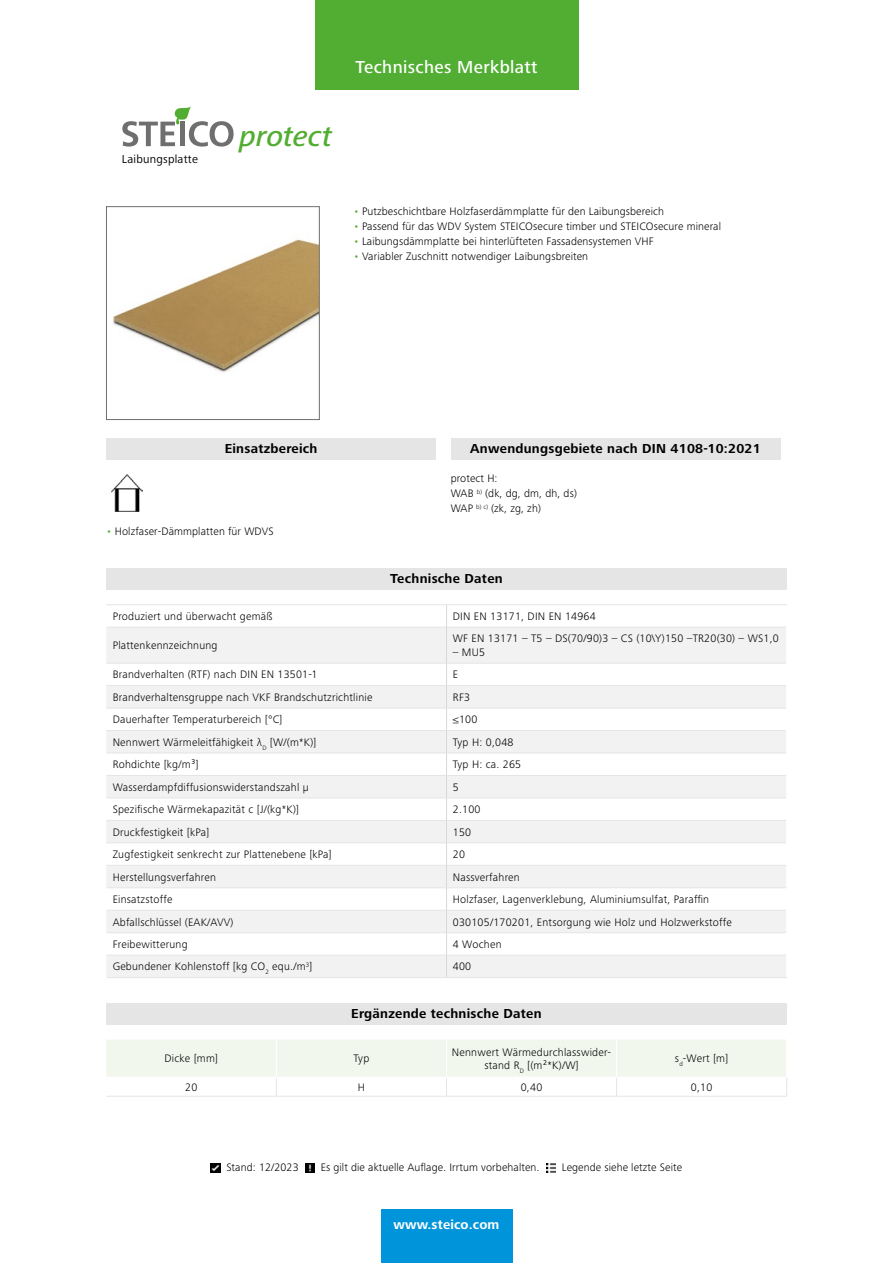
<style>
.page{position:relative;width:893px;height:1263px;background:#fff}
.page>*{position:absolute;margin:0;border:0;box-sizing:border-box;transform-origin:0 0}
.t1{font:italic 500 29.7px "Frutiger Next LTW1 G";letter-spacing:-.005em;color:#52ae32}
.t2{font:500 18px "Frutiger Next LTW1 G";letter-spacing:.02em;color:#fff}
.t3{font:700 13.5px "Frutiger Next LTW1 G";letter-spacing:.02em;color:#000}
.t4{font:700 13.5px "Frutiger Next LTW1 G";letter-spacing:.01em;color:#fff}
.t5{font:12px "Frutiger Next LTW1 G";letter-spacing:.02em;color:#000}
.t6{font:300 11.25px/15px "Frutiger Next LTW1 G";letter-spacing:.02em;color:#000}
.s1{color:#52ae32}
</style>
<div class="page">
<svg style="left:122px;top:106px;width:112px;height:41px"></svg>
<img style="left:112px;top:239px;width:205px;height:134px">
<div style="left:106px;top:206px;width:213px;height:214px;border:1px solid #706f6f"></div>
<div style="left:106px;top:438px;width:330px;height:21px;background:#e5e5e5"></div>
<img style="left:112px;top:474px;width:31px;height:38px">
<div style="left:451px;top:438px;width:329px;height:21px;background:#e5e5e5"></div>
<div style="left:106px;top:568px;width:681px;height:22px;background:#e5e5e5"></div>
<svg style="left:106px;top:628px;width:680px;height:349px;fill:#f2f2f2"></svg>
<svg style="left:446px;top:605px;width:1px;height:22px"></svg>
<hr style="left:106px;top:627px;width:340px;height:1px;background:#e5e5e5">
<hr style="left:446px;top:627px;width:340px;height:1px;background:#e5e5e5">
<hr style="left:446px;top:627px;width:1px;height:36px;background:#d8d8d8">
<hr style="left:106px;top:663px;width:340px;height:1px;background:#e5e5e5">
<hr style="left:446px;top:663px;width:340px;height:1px;background:#e5e5e5">
<hr style="left:106px;top:685px;width:340px;height:1px;background:#e5e5e5">
<hr style="left:446px;top:685px;width:340px;height:1px;background:#e5e5e5">
<hr style="left:106px;top:708px;width:340px;height:1px;background:#e5e5e5">
<hr style="left:446px;top:708px;width:340px;height:1px;background:#e5e5e5">
<hr style="left:106px;top:730px;width:340px;height:1px;background:#e5e5e5">
<hr style="left:446px;top:730px;width:340px;height:1px;background:#e5e5e5">
<hr style="left:106px;top:753px;width:340px;height:1px;background:#e5e5e5">
<hr style="left:446px;top:753px;width:340px;height:1px;background:#e5e5e5">
<hr style="left:106px;top:775px;width:340px;height:1px;background:#e5e5e5">
<hr style="left:446px;top:775px;width:340px;height:1px;background:#e5e5e5">
<hr style="left:106px;top:798px;width:340px;height:1px;background:#e5e5e5">
<hr style="left:446px;top:798px;width:340px;height:1px;background:#e5e5e5">
<hr style="left:106px;top:820px;width:340px;height:1px;background:#e5e5e5">
<hr style="left:446px;top:820px;width:340px;height:1px;background:#e5e5e5">
<hr style="left:106px;top:842px;width:340px;height:1px;background:#e5e5e5">
<hr style="left:446px;top:842px;width:340px;height:1px;background:#e5e5e5">
<hr style="left:106px;top:865px;width:340px;height:1px;background:#e5e5e5">
<hr style="left:446px;top:865px;width:340px;height:1px;background:#e5e5e5">
<hr style="left:106px;top:887px;width:340px;height:1px;background:#e5e5e5">
<hr style="left:446px;top:887px;width:340px;height:1px;background:#e5e5e5">
<hr style="left:106px;top:910px;width:340px;height:1px;background:#e5e5e5">
<hr style="left:446px;top:910px;width:340px;height:1px;background:#e5e5e5">
<hr style="left:106px;top:932px;width:340px;height:1px;background:#e5e5e5">
<hr style="left:446px;top:932px;width:340px;height:1px;background:#e5e5e5">
<hr style="left:106px;top:955px;width:340px;height:1px;background:#e5e5e5">
<hr style="left:446px;top:955px;width:340px;height:1px;background:#e5e5e5">
<svg style="left:446px;top:664px;width:1px;height:313px"></svg>
<hr style="left:106px;top:604px;width:340px;height:1px;background:#e5e5e5">
<hr style="left:446px;top:604px;width:341px;height:1px;background:#e5e5e5">
<hr style="left:106px;top:977px;width:340px;height:1px;background:#e5e5e5">
<hr style="left:446px;top:977px;width:341px;height:1px;background:#e5e5e5">
<div style="left:106px;top:1003px;width:681px;height:22px;background:#e5e5e5"></div>
<svg style="left:106px;top:1040px;width:681px;height:56px"></svg>
<hr style="left:106px;top:1096px;width:170px;height:1px;background:#e5e5e5">
<hr style="left:276px;top:1096px;width:170px;height:1px;background:#e5e5e5">
<hr style="left:446px;top:1096px;width:171px;height:1px;background:#e5e5e5">
<hr style="left:617px;top:1096px;width:170px;height:1px;background:#e5e5e5">
<div style="left:315px;top:0;width:263px;height:89px;background:#52ae32"></div>
<div style="left:381px;top:1210px;width:131px;height:53px;background:#0095db"></div>
<svg style="left:211px;top:1163px;width:9px;height:9px"></svg>
<svg style="left:305px;top:1163px;width:9px;height:9px"></svg>
<svg style="left:546px;top:1163px;width:9px;height:9px"></svg>
<p class="t5" style="left:122px;top:152px;width:78px">Laibungsplatte</p>
<h1 class="t1" style="left:239px;top:119px;width:94px">protect</h1>
<h2 class="t2" style="left:355px;top:56px;width:184px">Technisches Merkblatt</h2>
<p class="t6" style="left:353px;top:203px;width:312px"><span class="s1">•</span> Putzbeschichtbare Holzfaserdämmplatte für den Laibungsbereich</p>
<p class="t6" style="left:353px;top:218px;width:369px"><span class="s1">•</span> Passend für das WDV System STEICOsecure timber und STEICOsecure mineral</p>
<p class="t6" style="left:353px;top:233px;width:302px"><span class="s1">•</span> Laibungsdämmplatte bei hinterlüfteten Fassadensystemen VHF</p>
<p class="t6" style="left:353px;top:248px;width:236px"><span class="s1">•</span> Variabler Zuschnitt notwendiger Laibungsbreiten</p>
<p class="t3" style="left:225px;top:441px;width:94px">Einsatzbereich</p>
<p class="t6" style="left:106px;top:524px;width:169px"><span class="s1">•</span> Holzfaser-Dämmplatten für WDVS</p>
<p class="t3" style="left:470px;top:441px;width:292px">Anwendungsgebiete nach DIN 4108-10:2021</p>
<p class="t6" style="left:451px;top:471px;width:128px">protect H:<br>WAB <sup>b)</sup> (dk, dg, dm, dh, ds)<br>WAP <sup>b)</sup> <sup>c)</sup> (zk, zg, zh)</p>
<p class="t3" style="left:390px;top:571px;width:114px">Technische Daten</p>
<p class="t6" style="left:113px;top:609px;width:161px">Produziert und überwacht gemäß</p>
<p class="t6" style="left:453px;top:609px;width:144px">DIN EN 13171, DIN EN 14964</p>
<p class="t6" style="left:113px;top:638px;width:106px">Plattenkennzeichnung</p>
<p class="t6" style="left:453px;top:631px;width:327px">WF EN 13171 – T5 – DS(70/90)3 – CS (10\Y)150 –TR20(30) – WS1,0</p>
<p class="t6" style="left:453px;top:645px;width:34px">– MU5</p>
<p class="t6" style="left:113px;top:667px;width:206px">Brandverhalten (RTF) nach DIN EN 13501-1</p>
<p class="t6" style="left:453px;top:667px;width:7px">E</p>
<p class="t6" style="left:113px;top:690px;width:261px">Brandverhaltensgruppe nach VKF Brandschutzrichtlinie</p>
<p class="t6" style="left:453px;top:690px;width:19px">RF3</p>
<p class="t6" style="left:113px;top:712px;width:171px">Dauerhafter Temperaturbereich [°C]</p>
<p class="t6" style="left:453px;top:712px;width:26px">≤100</p>
<p class="t6" style="left:113px;top:734px;width:205px">Nennwert Wärmeleitfähigkeit λ<sub>D</sub> [W/(m*K)]</p>
<p class="t6" style="left:453px;top:734px;width:62px">Typ H: 0,048</p>
<p class="t6" style="left:113px;top:757px;width:88px">Rohdichte [kg/m³]</p>
<p class="t6" style="left:453px;top:757px;width:70px">Typ H: ca. 265</p>
<p class="t6" style="left:113px;top:779px;width:198px">Wasserdampfdiffusionswiderstandszahl µ</p>
<p class="t6" style="left:453px;top:779px;width:7px">5</p>
<p class="t6" style="left:113px;top:802px;width:188px">Spezifische Wärmekapazität c [J/(kg*K)]</p>
<p class="t6" style="left:453px;top:802px;width:29px">2.100</p>
<p class="t6" style="left:113px;top:824px;width:98px">Druckfestigkeit [kPa]</p>
<p class="t6" style="left:453px;top:824px;width:20px">150</p>
<p class="t6" style="left:113px;top:847px;width:221px">Zugfestigkeit senkrecht zur Plattenebene [kPa]</p>
<p class="t6" style="left:453px;top:847px;width:14px">20</p>
<p class="t6" style="left:113px;top:869px;width:105px">Herstellungsverfahren</p>
<p class="t6" style="left:453px;top:869px;width:68px">Nassverfahren</p>
<p class="t6" style="left:113px;top:892px;width:61px">Einsatzstoffe</p>
<p class="t6" style="left:453px;top:892px;width:258px">Holzfaser, Lagenverklebung, Aluminiumsulfat, Paraffin</p>
<p class="t6" style="left:113px;top:914px;width:122px">Abfallschlüssel (EAK/AVV)</p>
<p class="t6" style="left:453px;top:914px;width:280px">030105/170201, Entsorgung wie Holz und Holzwerkstoffe</p>
<p class="t6" style="left:113px;top:937px;width:76px">Freibewitterung</p>
<p class="t6" style="left:453px;top:937px;width:50px">4 Wochen</p>
<p class="t6" style="left:113px;top:959px;width:201px">Gebundener Kohlenstoff [kg CO<sub>2</sub> equ./m<sup>3</sup>]</p>
<p class="t6" style="left:453px;top:959px;width:20px">400</p>
<p class="t3" style="left:351px;top:1006px;width:192px">Ergänzende technische Daten</p>
<p class="t6" style="left:165px;top:1051px;width:55px">Dicke [mm]</p>
<p class="t6" style="left:354px;top:1051px;width:17px">Typ</p>
<p class="t6" style="left:452px;top:1045px;width:161px;line-height:13.5px;text-align:center">Nennwert Wärmedurchlasswider&shy;stand R<sub>D</sub> [(m²*K)/W]</p>
<p class="t6" style="left:675px;top:1051px;width:55px">s<sub>d</sub>-Wert [m]</p>
<p class="t6" style="left:185px;top:1079px;width:14px">20</p>
<p class="t6" style="left:358px;top:1079px;width:9px">H</p>
<p class="t6" style="left:521px;top:1079px;width:23px">0,40</p>
<p class="t6" style="left:691px;top:1079px;width:23px">0,10</p>
<p class="t6" style="left:226px;top:1160px;width:74px">Stand: 12/2023</p>
<p class="t6" style="left:321px;top:1160px;width:220px">Es gilt die aktuelle Auflage. Irrtum vorbehalten.</p>
<p class="t6" style="left:562px;top:1160px;width:122px">Legende siehe letzte Seite</p>
<p class="t4" style="left:394px;top:1217px;width:107px">www.steico.com</p>
</div>
